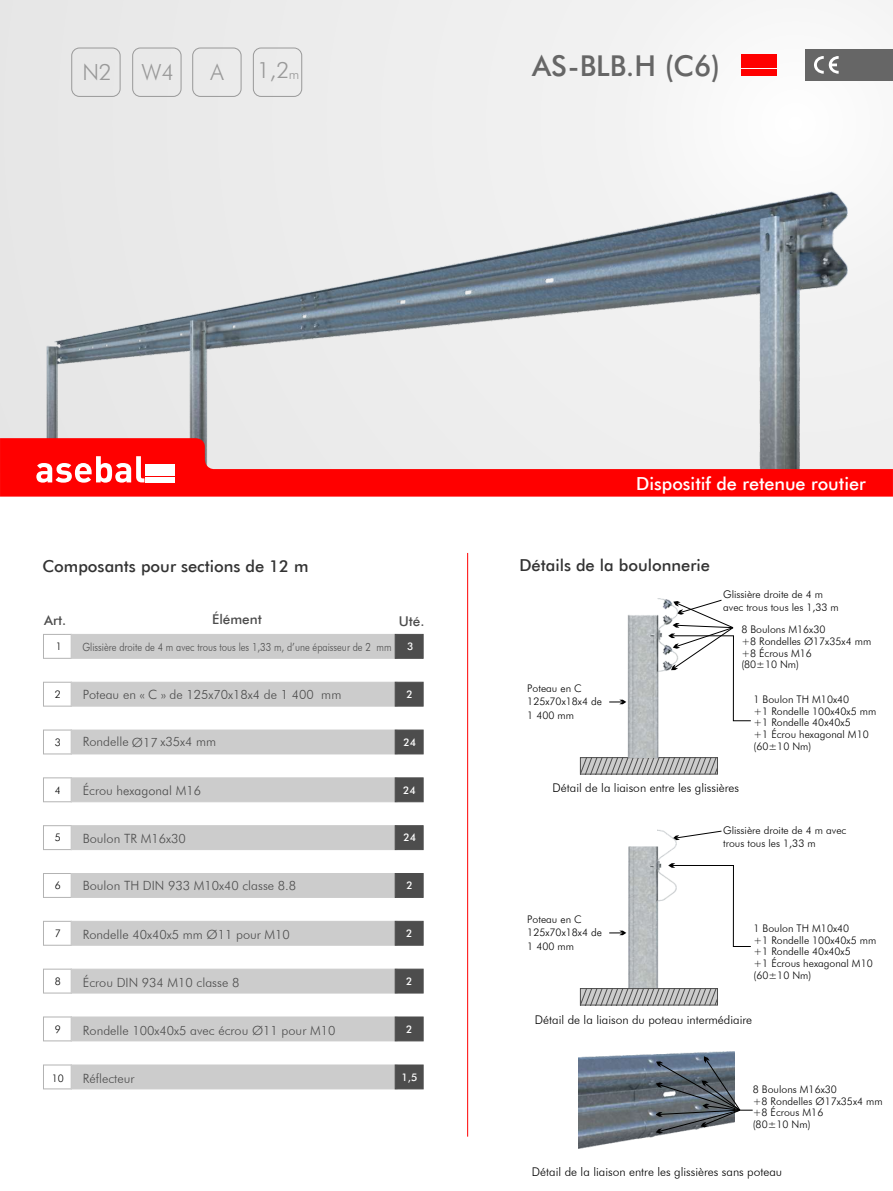
<style>
.page{position:relative;width:893px;height:1191px;background:#fff}
.page>*{position:absolute;margin:0;border:0;box-sizing:border-box;transform-origin:0 0}
.t1{font:500 28.8px "Futura BT";color:#666}
.t2{font:300 22.35px "Futura BT";color:#999}
.t3{font:500 18px "Futura BT";color:#fff}
.t4{font:500 16.5px "Futura BT";color:#333}
.t5{font:500 13.5px "Futura BT";color:#4d4d4d}
.t6{font:300 12.75px "Futura BT";color:#4d4d4d}
.t7{font:300 12px "Futura BT";color:#000}
.t8{font:300 11.25px "Futura BT";color:#4d4d4d;scale:.85 1}
.t9{font:300 10.5px/11.7px "Futura BT";color:#000}
.t10{font:500 10.5px "Futura BT";color:#fff}
.s1{font-size:13.35px}
</style>
<div class="page">
<div style="left:0;top:0;width:893px;height:472px;background:linear-gradient(to right,#e5e6e6,#f9f9f9)"></div>
<img style="left:34px;top:158px;width:833px;height:280px">
<svg style="left:0;top:438px;width:893px;height:58px;background:#f36565"></svg>
<div style="left:145px;top:464px;width:30px;height:5px;background:#fff"></div>
<div style="left:145px;top:470px;width:30px;height:6px;background:#fff"></div>
<div style="left:145px;top:477px;width:30px;height:5px;background:#fff"></div>
<svg style="left:36px;top:456px;width:108px;height:26px"></svg>
<hr style="left:467px;top:553px;width:1px;height:583px;background:#f00">
<div style="left:43px;top:634px;width:29px;height:24px;border:1px solid #b3b3b3"></div>
<div style="left:43px;top:682px;width:29px;height:24px;border:1px solid #b3b3b3"></div>
<div style="left:43px;top:777px;width:29px;height:25px;border:1px solid #b3b3b3"></div>
<div style="left:43px;top:730px;width:29px;height:24px;border:1px solid #b3b3b3"></div>
<div style="left:43px;top:825px;width:29px;height:24px;border:1px solid #b3b3b3"></div>
<div style="left:43px;top:873px;width:29px;height:24px;border:1px solid #b3b3b3"></div>
<div style="left:43px;top:969px;width:29px;height:24px;border:1px solid #b3b3b3"></div>
<div style="left:43px;top:921px;width:29px;height:24px;border:1px solid #b3b3b3"></div>
<div style="left:71px;top:682px;width:326px;height:24px;background:#ccc"></div>
<div style="left:71px;top:777px;width:326px;height:25px;background:#ccc;border:1px solid #ccc"></div>
<div style="left:71px;top:730px;width:326px;height:24px;background:#ccc"></div>
<div style="left:71px;top:825px;width:326px;height:24px;background:#ccc"></div>
<div style="left:71px;top:873px;width:326px;height:24px;background:#ccc"></div>
<div style="left:71px;top:969px;width:326px;height:24px;background:#ccc"></div>
<div style="left:71px;top:921px;width:326px;height:24px;background:#ccc"></div>
<div style="left:71px;top:634px;width:326px;height:24px;background:#ccc"></div>
<div style="left:395px;top:682px;width:28px;height:24px;background:#4d4d4d"></div>
<div style="left:395px;top:777px;width:28px;height:25px;background:#4d4d4d;border:1px solid #4d4d4d"></div>
<div style="left:395px;top:730px;width:28px;height:24px;background:#4d4d4d"></div>
<div style="left:395px;top:825px;width:28px;height:24px;background:#4d4d4d;border:1px solid #4d4d4d"></div>
<div style="left:395px;top:873px;width:28px;height:24px;background:#4d4d4d"></div>
<div style="left:395px;top:969px;width:28px;height:24px;background:#4d4d4d"></div>
<div style="left:395px;top:921px;width:28px;height:24px;background:#4d4d4d"></div>
<div style="left:395px;top:634px;width:28px;height:24px;background:#4d4d4d"></div>
<div style="left:43px;top:1016px;width:29px;height:25px;border:1px solid #b3b3b3"></div>
<div style="left:71px;top:1016px;width:326px;height:25px;background:#ccc;border:1px solid #ccc"></div>
<div style="left:395px;top:1016px;width:28px;height:25px;background:#4d4d4d;border:1px solid #4d4d4d"></div>
<div style="left:71px;top:48px;width:50px;height:49px;border:1px solid #999;border-radius:8px"></div>
<div style="left:132px;top:48px;width:49px;height:49px;border:1px solid #999;border-radius:8px"></div>
<div style="left:192px;top:48px;width:49px;height:49px;border:1px solid #999;border-radius:8px"></div>
<div style="left:253px;top:48px;width:49px;height:49px;border:1px solid #999;border-radius:8px"></div>
<img style="left:578px;top:1051px;width:157px;height:98px">
<svg style="left:582px;top:759px;width:134px;height:13px;background:#b1b1b1"></svg>
<div style="left:580px;top:757px;width:138px;height:17px;border:1px solid #4d4d4d"></div>
<svg style="left:609px;top:699px;width:12px;height:5px"></svg>
<svg style="left:680px;top:600px;width:71px;height:121px"></svg>
<img style="left:621px;top:598px;width:59px;height:160px">
<svg style="left:656px;top:1056px;width:97px;height:77px"></svg>
<svg style="left:582px;top:990px;width:134px;height:13px;background:#b1b1b1"></svg>
<div style="left:580px;top:988px;width:138px;height:17px;border:1px solid #4d4d4d"></div>
<svg style="left:609px;top:930px;width:13px;height:5px"></svg>
<svg style="left:678px;top:830px;width:44px;height:10px"></svg>
<svg style="left:678px;top:865px;width:56px;height:81px"></svg>
<img style="left:622px;top:829px;width:56px;height:159px">
<div style="left:43px;top:1064px;width:29px;height:25px;border:1px solid #b3b3b3"></div>
<div style="left:71px;top:1064px;width:326px;height:25px;background:#ccc;border:1px solid #ccc"></div>
<div style="left:395px;top:1064px;width:28px;height:25px;background:#4d4d4d;border:1px solid #4d4d4d"></div>
<div style="left:742px;top:54px;width:35px;height:6px;background:#f00"></div>
<div style="left:742px;top:62px;width:35px;height:6px;background:#f00"></div>
<div style="left:742px;top:69px;width:35px;height:7px;background:#f00"></div>
<div style="left:806px;top:49px;width:87px;height:31px;background:#666"></div>
<svg style="left:814px;top:56px;width:25px;height:18px"></svg>
<h2 class="t2" style="left:82px;top:63px;width:31px">N2</h2>
<h2 class="t2" style="left:141px;top:63px;width:34px">W4</h2>
<h2 class="t2" style="left:211px;top:63px;width:15px">A</h2>
<h2 class="t2" style="left:257px;top:61px;width:44px">1,2<span class="s1">m</span></h2>
<h1 class="t1" style="left:532px;top:54px;width:190px">AS-BLB.H (C6)</h1>
<h3 class="t3" style="left:636px;top:472px;width:231px">Dispositif de retenue routier</h3>
<h3 class="t4" style="left:42px;top:555px;width:268px">Composants pour sections de 12 m</h3>
<h3 class="t4" style="left:519px;top:555px;width:192px">Détails de la boulonnerie</h3>
<p class="t5" style="left:44px;top:612px;width:24px">Art.</p>
<p class="t9" style="left:56px;top:641px;width:8px">1</p>
<p class="t5" style="left:212px;top:611px;width:51px">Élément</p>
<p class="t8" style="left:82px;top:640px;width:365px">Glissière droite de 4 m avec trous tous les 1,33 m, d’une épaisseur de 2 mm</p>
<p class="t5" style="left:399px;top:612px;width:27px">Uté.</p>
<p class="t10" style="left:407px;top:642px;width:8px">3</p>
<p class="t9" style="left:55px;top:689px;width:8px">2</p>
<p class="t9" style="left:55px;top:737px;width:8px">3</p>
<p class="t9" style="left:55px;top:785px;width:8px">4</p>
<p class="t9" style="left:55px;top:832px;width:8px">5</p>
<p class="t9" style="left:55px;top:880px;width:8px">6</p>
<p class="t9" style="left:55px;top:928px;width:8px">7</p>
<p class="t9" style="left:55px;top:976px;width:8px">8</p>
<p class="t6" style="left:83px;top:687px;width:260px">Poteau en « C » de 125x70x18x4 de 1 400 mm</p>
<p class="t6" style="left:83px;top:734px;width:135px">Rondelle Ø17 x35x4 mm</p>
<p class="t6" style="left:83px;top:783px;width:120px">Écrou hexagonal M16</p>
<p class="t6" style="left:83px;top:831px;width:105px">Boulon TR M16x30</p>
<p class="t6" style="left:83px;top:877px;width:215px">Boulon TH DIN 933 M10x40 classe 8.8</p>
<p class="t6" style="left:83px;top:926px;width:209px">Rondelle 40x40x5 mm Ø11 pour M10</p>
<p class="t6" style="left:83px;top:974px;width:158px">Écrou DIN 934 M10 classe 8</p>
<p class="t10" style="left:406px;top:690px;width:8px">2</p>
<p class="t10" style="left:403px;top:738px;width:14px">24</p>
<p class="t10" style="left:403px;top:785px;width:14px">24</p>
<p class="t10" style="left:403px;top:833px;width:14px">24</p>
<p class="t10" style="left:407px;top:881px;width:8px">2</p>
<p class="t10" style="left:406px;top:929px;width:8px">2</p>
<p class="t10" style="left:406px;top:977px;width:8px">2</p>
<p class="t9" style="left:55px;top:1024px;width:8px">9</p>
<p class="t6" style="left:83px;top:1022px;width:254px">Rondelle 100x40x5 avec écrou Ø11 pour M10</p>
<p class="t10" style="left:406px;top:1024px;width:8px">2</p>
<p class="t9" style="left:52px;top:1073px;width:14px">10</p>
<p class="t6" style="left:83px;top:1070px;width:53px">Réflecteur</p>
<p class="t10" style="left:402px;top:1072px;width:17px">1,5</p>
<p class="t9" style="left:723px;top:588px;width:117px;line-height:12.6px">Glissière droite de 4 m avec trous tous les 1,33 m</p>
<p class="t9" style="left:741px;top:624px;width:131px">8 Boulons M16x30<br>+8 Rondelles Ø17x35x4 mm +8 Écrous M16<br>(80±10 Nm)</p>
<p class="t9" style="left:754px;top:694px;width:124px">1 Boulon TH M10x40<br>+1 Rondelle 100x40x5 mm +1 Rondelle 40x40x5<br>+1 Écrou hexagonal M10 (60±10 Nm)</p>
<p class="t7" style="left:553px;top:780px;width:188px">Détail de la liaison entre les glissières</p>
<p class="t9" style="left:527px;top:681px;width:76px;line-height:13.4px">Poteau en C<br>125x70x18x4 de<br>1 400 mm</p>
<p class="t9" style="left:527px;top:912px;width:76px;line-height:13.4px">Poteau en C<br>125x70x18x4 de<br>1 400 mm</p>
<p class="t9" style="left:723px;top:824px;width:125px;line-height:12.6px">Glissière droite de 4 m avec trous tous les 1,33 m</p>
<p class="t9" style="left:754px;top:923px;width:124px">1 Boulon TH M10x40<br>+1 Rondelle 100x40x5 mm +1 Rondelle 40x40x5<br>+1 Écrous hexagonal M10 (60±10 Nm)</p>
<p class="t7" style="left:535px;top:1012px;width:219px">Détail de la liaison du poteau intermédiaire</p>
<p class="t9" style="left:753px;top:1084px;width:131px">8 Boulons M16x30<br>+8 Rondelles Ø17x35x4 mm +8 Écrous M16<br>(80±10 Nm)</p>
<p class="t7" style="left:532px;top:1164px;width:252px">Détail de la liaison entre les glissières sans poteau</p>
</div>
